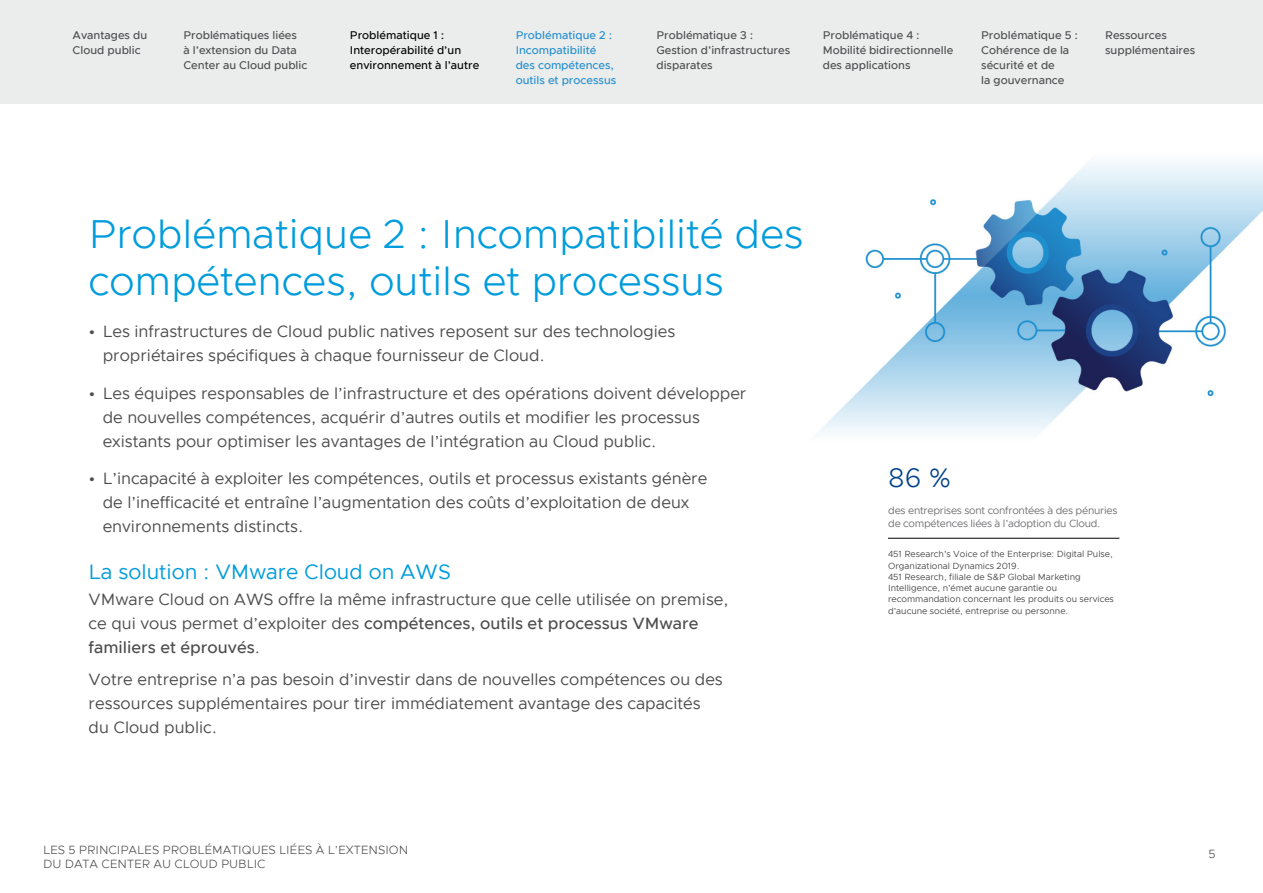
<style>
.page{position:relative;width:1263px;height:893px;background:#fff}
.page>*{position:absolute;margin:0;border:0;box-sizing:border-box;transform-origin:0 0}
.t1{font:300 40.5px/46.5px "Metropolis";color:#009cdc}
.t2{font:300 27px "Metropolis";color:#00438c}
.t3{font:21px "Metropolis";color:#009cdc}
.t4{font:16.5px/24px "Metropolis";color:#4d4d4f}
.t5{font:300 12px/13.5px "Metropolis";color:#4d4d4f}
.t6{font:500 11.25px/15px "Metropolis";color:#4d4d4f}
.t7{font:500 11.25px/15px "Metropolis";color:#238fcf}
.t8{font:500 11.25px/15px "Metropolis";color:#000}
.t9{font:10.5px/13.5px "Metropolis";letter-spacing:-.02em;color:#717073}
.t10{font:9px/11.2px "Metropolis";color:#4d4d4f}
.s1{font-weight:500}
</style>
<div class="page">
<img style="left:796px;top:103px;width:467px;height:330px">
<hr style="left:888px;top:538px;width:231px;height:1px;background:#000">
<div style="left:0;top:0;width:1263px;height:103px;background:#ebecec"></div>
<p class="t6" style="left:981px;top:28px;width:98px">Problématique 5 :<br>Cohérence de la sécurité et de<br>la gouvernance</p>
<p class="t6" style="left:183px;top:28px;width:125px">Problématiques liées<br>à l’extension du Data<br>Center au Cloud public</p>
<p class="t8" style="left:350px;top:28px;width:131px">Problématique 1 :<br>Interopérabilité d’un environnement à l’autre</p>
<p class="t6" style="left:1105px;top:28px;width:92px">Ressources supplémentaires</p>
<p class="t6" style="left:73px;top:28px;width:76px">Avantages du<br>Cloud public</p>
<p class="t7" style="left:516px;top:28px;width:102px">Problématique 2 :<br>Incompatibilité des compétences, outils et processus</p>
<p class="t6" style="left:656px;top:28px;width:135px">Problématique 3 :<br>Gestion d’infrastructures disparates</p>
<p class="t6" style="left:823px;top:28px;width:132px">Problématique 4 :<br>Mobilité bidirectionnelle des applications</p>
<h1 class="t1" style="left:89px;top:211px;width:716px">Problématique 2 : Incompatibilité des compétences, outils et processus</h1>
<p class="t4" style="left:103px;top:319px;width:574px;text-indent:-14px">• Les infrastructures de Cloud public natives reposent sur des technologies propriétaires spécifiques à chaque fournisseur de Cloud.</p>
<p class="t4" style="left:103px;top:381px;width:645px;text-indent:-14px">• Les équipes responsables de l’infrastructure et des opérations doivent développer de nouvelles compétences, acquérir d’autres outils et modifier les processus existants pour optimiser les avantages de l’intégration au Cloud public.</p>
<p class="t4" style="left:103px;top:466px;width:606px;text-indent:-14px">• L’incapacité à exploiter les compétences, outils et processus existants génère de l’inefficacité et entraîne l’augmentation des coûts d’exploitation de deux environnements distincts.</p>
<p class="t3" style="left:89px;top:558px;width:364px">La solution : VMware Cloud on AWS</p>
<p class="t4" style="left:89px;top:587px;width:641px">VMware Cloud on AWS offre la même infrastructure que celle utilisée on premise, ce qui vous permet d’exploiter des <span class="s1">compétences, outils et processus VMware familiers et éprouvés</span>.</p>
<p class="t4" style="left:89px;top:667px;width:636px">Votre entreprise n’a pas besoin d’investir dans de nouvelles compétences ou des ressources supplémentaires pour tirer immédiatement avantage des capacités du Cloud public.</p>
<p class="t5" style="left:43px;top:843px;width:366px">LES 5 PRINCIPALES PROBLÉMATIQUES LIÉES À L’EXTENSION<br>DU DATA CENTER AU CLOUD PUBLIC</p>
<h2 class="t2" style="left:888px;top:461px;width:64px">86 %</h2>
<p class="t9" style="left:888px;top:503px;width:231px">des entreprises sont confrontées à des pénuries de compétences liées à l’adoption du Cloud.</p>
<p class="t10" style="left:888px;top:549px;width:227px">451 Research’s Voice of the Enterprise: Digital Pulse, Organizational Dynamics 2019.<br>451 Research, filiale de S&amp;P Global Marketing Intelligence, n’émet aucune garantie ou recommandation concernant les produits ou services d’aucune société, entreprise ou personne.</p>
<p class="t5" style="left:1208px;top:847px;width:9px">5</p>
</div>
